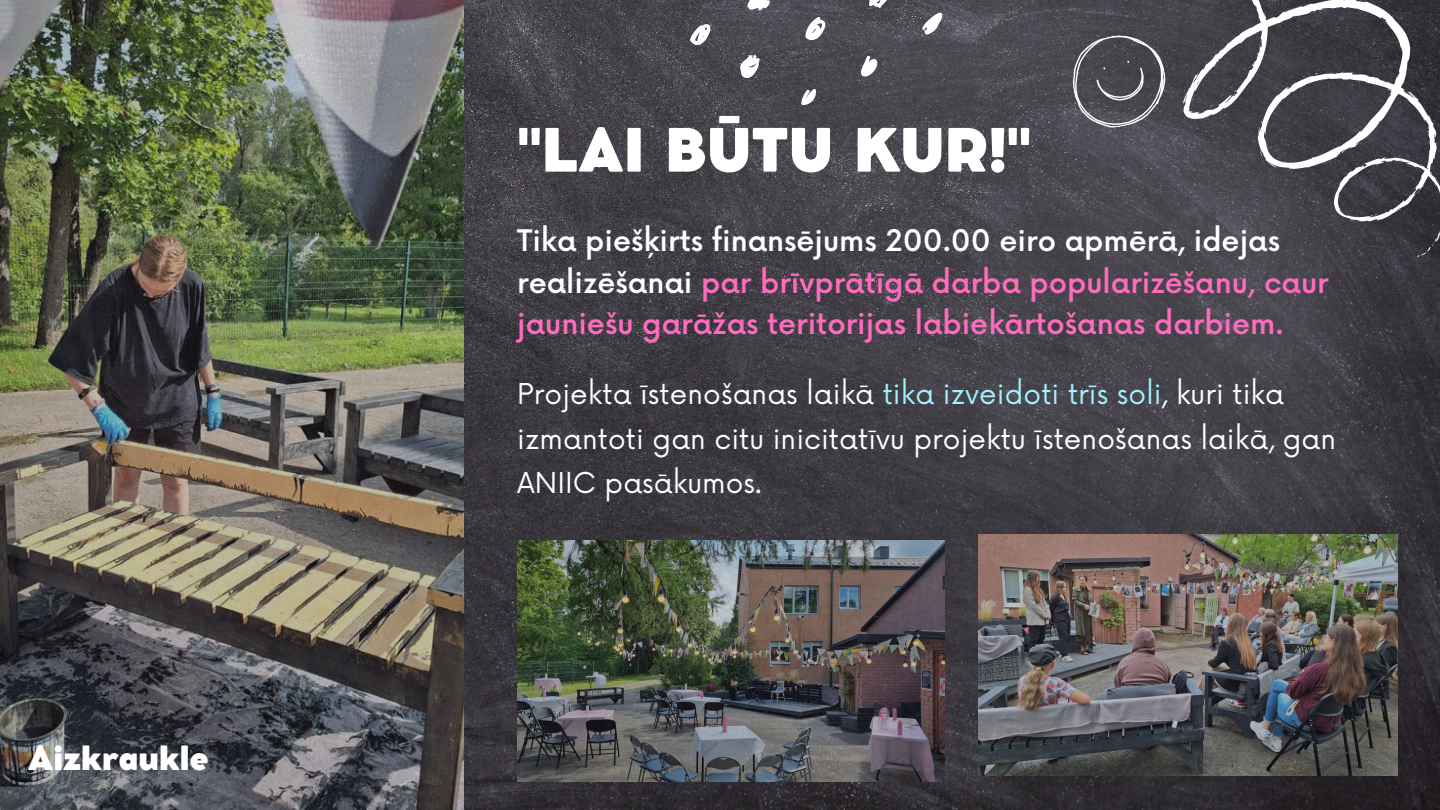
<style>
.page{position:relative;width:1440px;height:810px;background:#fff}
.page>*{position:absolute;margin:0;border:0;box-sizing:border-box;transform-origin:0 0}
.t1{font:800 59px "Cocomat Pro";color:#fff}
.t2{font:800 33px "Cocomat Pro";color:#fff}
.t3{font:500 29px/41.2px "Now";color:#ff6bbe}
.t4{font:28px/44.2px "Now";letter-spacing:.005em;color:#fff}
.s1{color:#fff}
.s2{color:#a4f0ff}
</style>
<div class="page">
<img style="left:463px;top:0;width:977px;height:810px">
<img style="left:0;top:0;width:463px;height:810px">
<svg style="left:1065px;top:28px;width:69px;height:106px;background:#5a575f"></svg>
<svg style="left:1134px;top:0;width:306px;height:299px;background:#514f56"></svg>
<svg style="left:678px;top:0;width:286px;height:105px;background:#56545b"></svg>
<img style="left:979px;top:535px;width:418px;height:240px">
<img style="left:517px;top:541px;width:428px;height:241px">
<p class="t2" style="left:28px;top:745px;width:182px">Aizkraukle</p>
<p class="t1" style="left:517px;top:128px;width:515px">"LAI BŪTU KUR!"</p>
<p class="t3" style="left:517px;top:222px;width:813px"><span class="s1">Tika piešķirts finansējums 200.00 eiro apmērā, idejas realizēšanai</span> par brīvprātīgā darba popularizēšanu, caur jauniešu garāžas teritorijas labiekārtošanas darbiem.</p>
<p class="t4" style="left:517px;top:374px;width:821px">Projekta īstenošanas laikā <span class="s2">tika izveidoti trīs soli</span>, kuri tika izmantoti gan citu inicitatīvu projektu īstenošanas laikā, gan<br>ANIIC pasākumos.</p>
</div>
